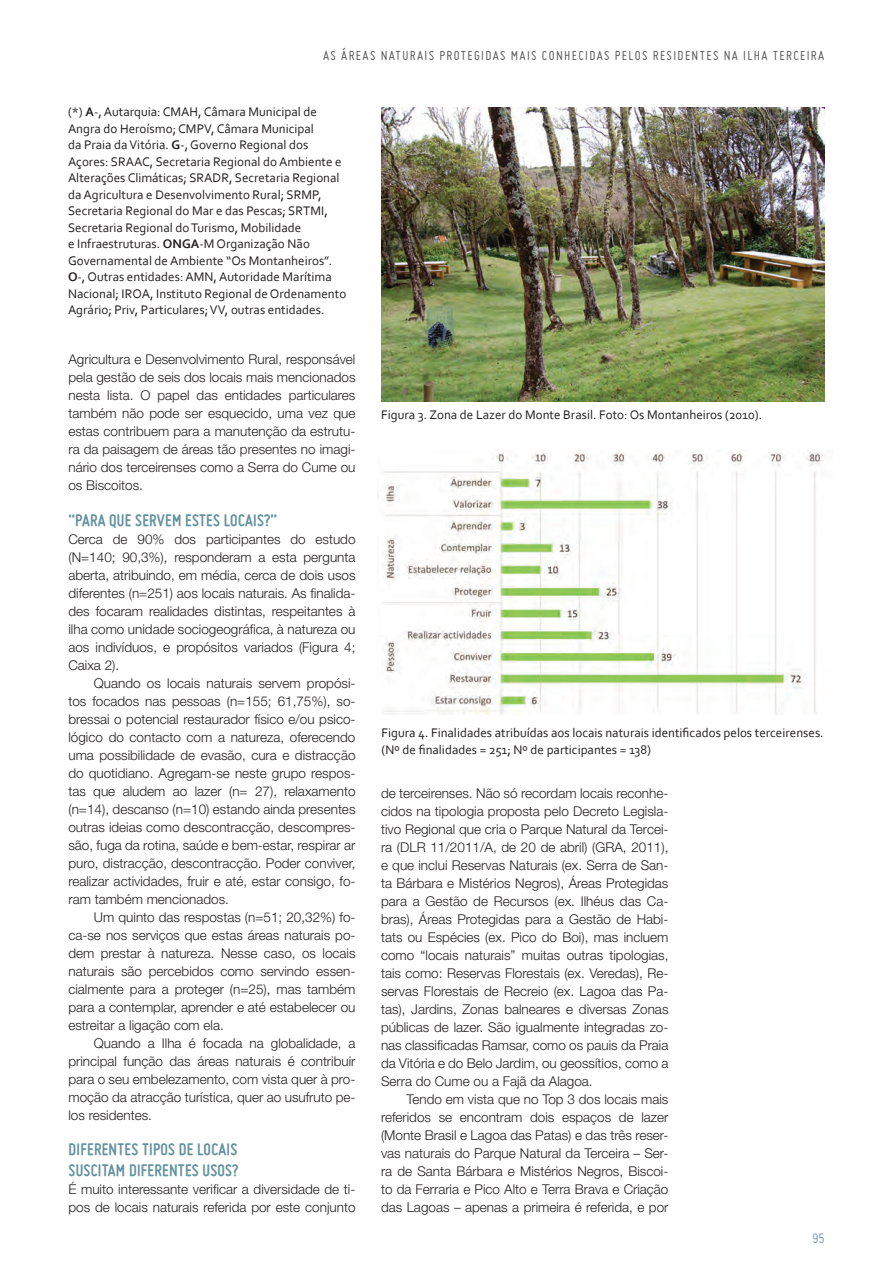
<style>
.page{position:relative;width:893px;height:1276px;background:#fff}
.page>*{position:absolute;margin:0;border:0;box-sizing:border-box;transform-origin:0 0}
.tit-sub-paragrafo{font:700 18px/21px "Miso";letter-spacing:.015em;color:#63929f}
.t1{font:15px "Miso";color:#7b9dc7}
.t2{font:14.25px "Miso";letter-spacing:.095em;color:#57585a}
.txt-pr{font:300 13.5px/18px "Helvetica Neue LT Std";color:#231f20;text-align:justify}
.txt{font:300 13.5px/18px "Helvetica Neue LT Std";color:#231f20;text-align:justify}
.legenda-neto{font:13.05px/16.5px "Corbel";color:#231f20}
.s1{font-weight:700}
</style>
<div class="page">
<img style="left:382px;top:451px;width:441px;height:263px">
<img style="left:381px;top:107px;width:444px;height:294px">
<p class="t2" style="left:323px;top:47px;width:503px">AS ÁREAS NATURAIS PROTEGIDAS MAIS CONHECIDAS PELOS RESIDENTES NA ILHA TERCEIRA</p>
<p class="legenda-neto" style="left:68px;top:103px;width:280px">(*) <span class="s1">A</span>-, Autarquia: CMAH, Câmara Municipal de Angra do Heroísmo; CMPV, Câmara Municipal<br>da Praia da Vitória. <span class="s1">G</span>-, Governo Regional dos Açores: SRAAC, Secretaria Regional do Ambiente e Alterações Climáticas; SRADR, Secretaria Regional da Agricultura e Desenvolvimento Rural; SRMP, Secretaria Regional do Mar e das Pescas; SRTMI, Secretaria Regional do Turismo, Mobilidade<br>e Infraestruturas. <span class="s1">ONGA</span>-M Organização Não Governamental de Ambiente “Os Montanheiros”.<br><span class="s1">O</span>-, Outras entidades: AMN, Autoridade Marítima Nacional; IROA, Instituto Regional de Ordenamento Agrário; Priv, Particulares; VV, outras entidades.</p>
<p class="txt-pr" style="left:68px;top:350px;width:289px">Agricultura e Desenvolvimento Rural, responsável pela gestão de seis dos locais mais mencionados nesta lista. O papel das entidades particulares também não pode ser esquecido, uma vez que estas contribuem para a manutenção da estrutu&shy;ra da paisagem de áreas tão presentes no imagi&shy;nário dos terceirenses como a Serra do Cume ou os Biscoitos.</p>
<p class="tit-sub-paragrafo" style="left:68px;top:509px;width:210px">“PARA QUE SERVEM ESTES LOCAIS?”</p>
<p class="txt" style="left:68px;top:529px;width:289px">Cerca de 90% dos participantes do estudo (N=140; 90,3%), responderam a esta pergunta aberta, atribuindo, em média, cerca de dois usos diferentes (n=251) aos locais naturais. As finalida&shy;des focaram realidades distintas, respeitantes à ilha como unidade sociogeográfica, à natureza ou aos indivíduos, e propósitos variados (Figura 4; Caixa 2).</p>
<p class="txt-pr" style="left:68px;top:673px;width:289px;text-indent:26px">Quando os locais naturais servem propósi&shy;tos focados nas pessoas (n=155; 61,75%), so&shy;bressai o potencial restaurador físico e/ou psico&shy;lógico do contacto com a natureza, oferecendo uma possibilidade de evasão, cura e distracção do quotidiano. Agregam-se neste grupo respos&shy;tas que aludem ao lazer (n= 27), relaxamento (n=14), descanso (n=10) estando ainda presentes outras ideias como descontracção, descompres&shy;são, fuga da rotina, saúde e bem-estar, respirar ar puro, distracção, descontracção. Poder conviver, realizar actividades, fruir e até, estar consigo, fo&shy;ram também mencionados.</p>
<p class="txt-pr" style="left:68px;top:907px;width:289px;text-indent:26px">Um quinto das respostas (n=51; 20,32%) fo&shy;ca-se nos serviços que estas áreas naturais po&shy;dem prestar à natureza. Nesse caso, os locais naturais são percebidos como servindo essen&shy;cialmente para a proteger (n=25), mas também para a contemplar, aprender e até estabelecer ou estreitar a ligação com ela.</p>
<p class="txt-pr" style="left:68px;top:1033px;width:289px;text-indent:26px">Quando a Ilha é focada na globalidade, a principal função das áreas naturais é contribuir para o seu embelezamento, com vista quer à pro&shy;moção da atracção turística, quer ao usufruto pe&shy;los residentes.</p>
<p class="tit-sub-paragrafo" style="left:69px;top:1138px;width:172px">DIFERENTES TIPOS DE LOCAIS<br>SUSCITAM DIFERENTES USOS?</p>
<p class="txt" style="left:68px;top:1180px;width:289px">É muito interessante verificar a diversidade de ti&shy;pos de locais naturais referida por este conjunto</p>
<p class="legenda-neto" style="left:381px;top:406px;width:382px">Figura 3. Zona de Lazer do Monte Brasil. Foto: Os Montanheiros (2010).</p>
<p class="legenda-neto" style="left:382px;top:724px;width:444px">Figura 4. Finalidades atribuídas aos locais naturais identificados pelos terceirenses. (Nº de finalidades = 251; Nº de participantes = 138)</p>
<p class="txt" style="left:381px;top:784px;width:289px">de terceirenses. Não só recordam locais reconhe&shy;cidos na tipologia proposta pelo Decreto Legisla&shy;tivo Regional que cria o Parque Natural da Tercei&shy;ra (DLR 11/2011/A, de 20 de abril) (GRA, 2011), e que inclui Reservas Naturais (ex. Serra de San&shy;ta Bárbara e Mistérios Negros), Áreas Protegidas para a Gestão de Recursos (ex. Ilhéus das Ca&shy;bras), Áreas Protegidas para a Gestão de Habi&shy;tats ou Espécies (ex. Pico do Boi), mas incluem como “locais naturais” muitas outras tipologias, tais como: Reservas Florestais (ex. Veredas), Re&shy;servas Florestais de Recreio (ex. Lagoa das Pa&shy;tas), Jardins, Zonas balneares e diversas Zonas públicas de lazer. São igualmente integradas zo&shy;nas classificadas Ramsar, como os pauis da Praia da Vitória e do Belo Jardim, ou geossítios, como a Serra do Cume ou a Fajã da Alagoa.</p>
<p class="txt-pr" style="left:381px;top:1090px;width:289px;text-indent:26px">Tendo em vista que no Top 3 dos locais mais referidos se encontram dois espaços de lazer (Monte Brasil e Lagoa das Patas) e das três reser&shy;vas naturais do Parque Natural da Terceira – Ser&shy;ra de Santa Bárbara e Mistérios Negros, Biscoi&shy;to da Ferraria e Pico Alto e Terra Brava e Criação das Lagoas – apenas a primeira é referida, e por</p>
<p class="t1" style="left:812px;top:1230px;width:14px">95</p>
</div>
